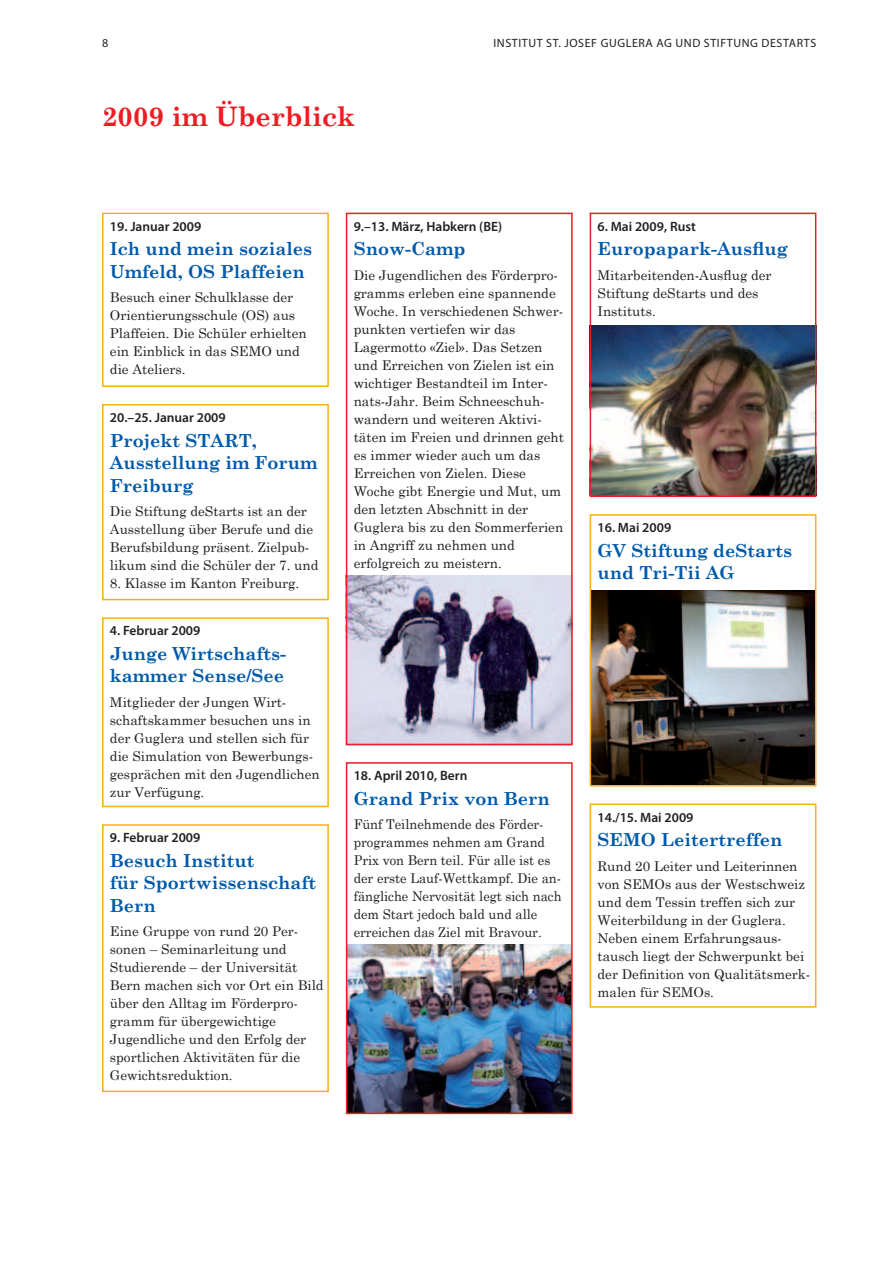
<style>
.page{position:relative;width:893px;height:1263px;background:#fff}
.page>*{position:absolute;margin:0;border:0;box-sizing:border-box;transform-origin:0 0}
.t1{font:700 27px "Century Schoolbook";color:#ee1d23}
.t2{font:700 18px/22.5px "Century Schoolbook";color:#015aaa}
.t3{font:13.5px/18px "Century Schoolbook";color:#231f20}
.t4{font:13.5px/18px "Century Schoolbook";color:#231f20;scale:.96 1}
.t5{font:600 13.5px "Myriad Pro";color:#231f20}
.t6{font:12px "Myriad Pro";letter-spacing:.05em;color:#231f20}
</style>
<div class="page">
<img style="left:593px;top:326px;width:220px;height:168px">
<img style="left:349px;top:575px;width:221px;height:167px">
<img style="left:349px;top:944px;width:221px;height:167px">
<img style="left:593px;top:590px;width:220px;height:193px">
<div style="left:102px;top:213px;width:227px;height:174px;border:2px solid #faaf18"></div>
<div style="left:102px;top:404px;width:227px;height:196px;border:2px solid #faaf18"></div>
<div style="left:102px;top:617px;width:227px;height:190px;border:2px solid #faaf18"></div>
<div style="left:102px;top:824px;width:227px;height:268px;border:2px solid #faaf18"></div>
<div style="left:346px;top:213px;width:227px;height:532px;border:2px solid #ee1d23"></div>
<div style="left:346px;top:762px;width:227px;height:352px;border:2px solid #ee1d23"></div>
<div style="left:590px;top:803px;width:226px;height:205px;border:2px solid #faaf18"></div>
<div style="left:590px;top:213px;width:226px;height:284px;border:2px solid #ee1d23"></div>
<div style="left:590px;top:514px;width:226px;height:272px;border:2px solid #faaf18"></div>
<p class="t6" style="left:102px;top:36px;width:8px">8</p>
<p class="t6" style="left:493px;top:36px;width:324px">INSTITUT ST. JOSEF GUGLERA AG UND STIFTUNG DESTARTS</p>
<h1 class="t1" style="left:102px;top:96px;width:254px">2009 im Überblick</h1>
<p class="t5" style="left:110px;top:217px;width:93px">19. Januar 2009</p>
<h2 class="t2" style="left:110px;top:237px;width:204px">Ich und mein soziales<br>Umfeld, OS Plaffeien</h2>
<p class="t3" style="left:110px;top:287px;width:198px">Besuch einer Schulklasse der<br>Orientierungsschule (OS) aus<br>Plaffeien. Die Schüler erhielten ein Einblick in das SEMO und die Ateliers.</p>
<p class="t5" style="left:110px;top:409px;width:117px">20.–25. Januar 2009</p>
<h2 class="t2" style="left:110px;top:428px;width:209px">Projekt START,<br>Ausstellung im Forum<br>Freiburg</h2>
<p class="t3" style="left:110px;top:501px;width:210px">Die Stiftung deStarts ist an der<br>Ausstellung über Berufe und die<br>Berufsbildung präsent. Zielpub&shy;likum sind die Schüler der 7. und</p>
<p class="t3" style="left:110px;top:573px;width:191px">8. Klasse im Kanton Freiburg.</p>
<p class="t5" style="left:110px;top:622px;width:92px">4. Februar 2009</p>
<h2 class="t2" style="left:110px;top:641px;width:178px">Junge Wirtschafts&shy;kammer Sense/See</h2>
<p class="t3" style="left:110px;top:692px;width:211px">Mitglieder der Jungen Wirt&shy;schaftskammer besuchen uns in der Guglera und stellen sich für die Simulation von Bewerbungs&shy;gesprächen mit den Jugendlichen zur Verfügung.</p>
<p class="t5" style="left:110px;top:829px;width:92px">9. Februar 2009</p>
<h2 class="t2" style="left:110px;top:848px;width:208px">Besuch Institut<br>für Sportwissenschaft<br>Bern</h2>
<p class="t3" style="left:110px;top:921px;width:215px">Eine Gruppe von rund 20 Per&shy;sonen – Seminarleitung und<br>Studierende – der Universität<br>Bern machen sich vor Ort ein Bild über den Alltag im Förderpro&shy;gramm für übergewichtige<br>Jugendliche und den Erfolg der sportlichen Aktivitäten für die<br>Gewichtsreduktion.</p>
<p class="t5" style="left:354px;top:217px;width:150px">9.–13. März, Habkern (BE)</p>
<h2 class="t2" style="left:354px;top:237px;width:113px">Snow-Camp</h2>
<p class="t3" style="left:354px;top:265px;width:212px">Die Jugendlichen des Förderpro&shy;gramms erleben eine spannende<br>Woche. In verschiedenen Schwer&shy;punkten vertiefen wir das<br>Lagermotto «Ziel». Das Setzen und Erreichen von Zielen ist ein wichtiger Bestandteil im Inter&shy;nats-Jahr. Beim Schneeschuh&shy;wandern und weiteren Aktivi&shy;täten im Freien und drinnen geht es immer wieder auch um das<br>Erreichen von Zielen. Diese<br>Woche gibt Energie und Mut, um den letzten Abschnitt in der<br>Guglera bis zu den Sommerferien in Angriff zu nehmen und erfolgreich zu meistern.</p>
<p class="t5" style="left:354px;top:767px;width:115px">18. April 2010, Bern</p>
<h2 class="t2" style="left:354px;top:786px;width:198px">Grand Prix von Bern</h2>
<p class="t4" style="left:354px;top:814px;width:218px">Fünf Teilnehmende des Förder&shy;programmes nehmen am Grand<br>Prix von Bern teil. Für alle ist es der erste Lauf-Wettkampf. Die an&shy;fängliche Nervosität legt sich nach dem Start jedoch bald und alle erreichen das Ziel mit Bravour.</p>
<p class="t5" style="left:597px;top:217px;width:100px">6. Mai 2009, Rust</p>
<h2 class="t2" style="left:597px;top:237px;width:192px">Europapark-Ausflug</h2>
<p class="t3" style="left:597px;top:265px;width:175px">Mitarbeitenden-Ausflug der<br>Stiftung deStarts und des<br>Instituts.</p>
<p class="t5" style="left:597px;top:519px;width:75px">16. Mai 2009</p>
<h2 class="t2" style="left:597px;top:538px;width:196px">GV Stiftung deStarts und Tri-Tii AG</h2>
<p class="t5" style="left:597px;top:808px;width:97px">14./15. Mai 2009</p>
<h2 class="t2" style="left:597px;top:827px;width:186px">SEMO Leitertreffen</h2>
<p class="t3" style="left:597px;top:855px;width:214px">Rund 20 Leiter und Leiterinnen von SEMOs aus der Westschweiz und dem Tessin treffen sich zur<br>Weiterbildung in der Guglera.<br>Neben einem Erfahrungsaus&shy;tausch liegt der Schwerpunkt bei der Definition von Qualitätsmerk&shy;malen für SEMOs.</p>
</div>
